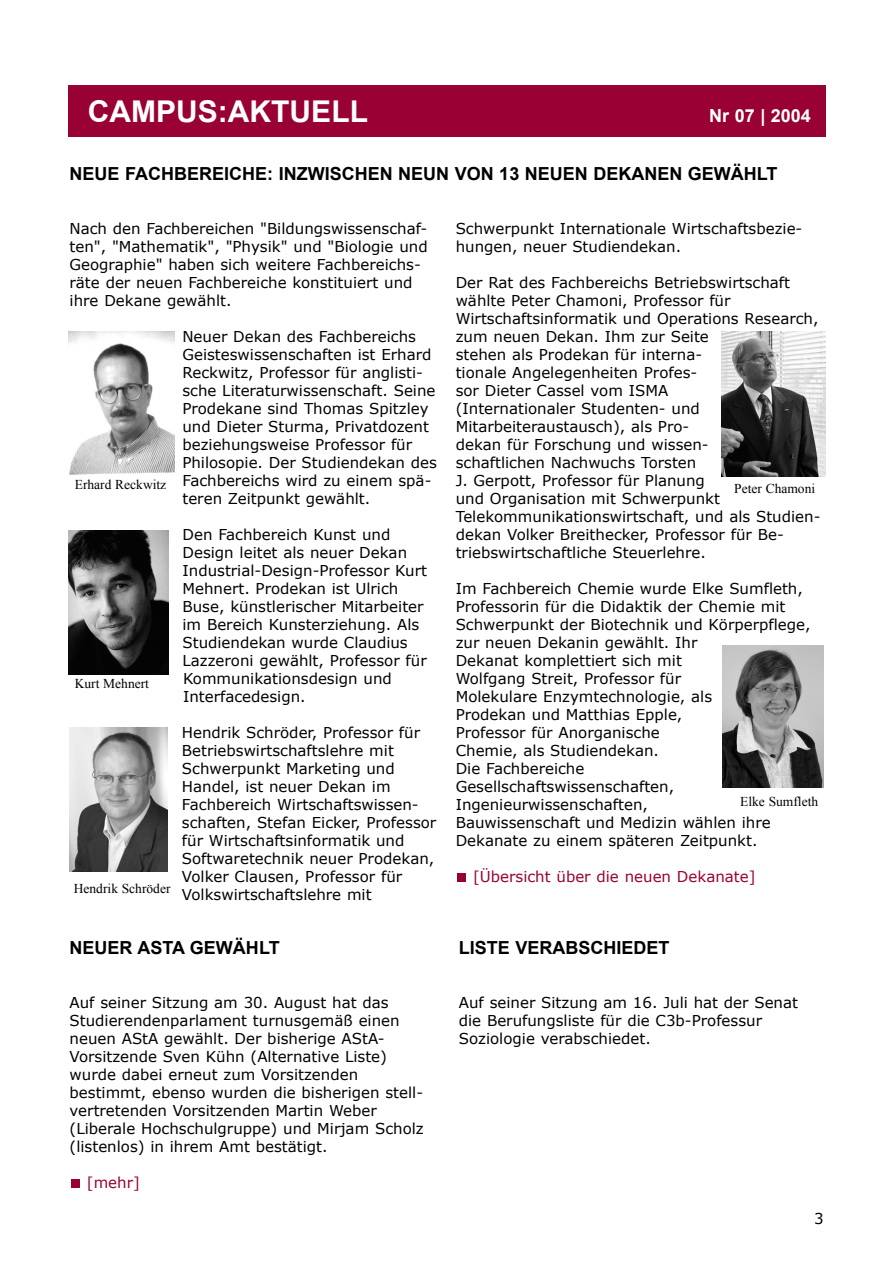
<style>
.page{position:relative;width:893px;height:1263px;background:#fff}
.page>*{position:absolute;margin:0;border:0;box-sizing:border-box;transform-origin:0 0}
.t1{font:700 30px "Arial";color:#fff}
.t2{font:700 18px "Arial";color:#000}
.t3{font:700 18px "Arial";color:#fff}
.t4{font:15px/18px "Verdana";color:#000}
.t5{font:15px "Verdana";color:#903}
.t6{font:13.5px "Times New Roman";color:#000}
</style>
<div class="page">
<div style="left:68px;top:85px;width:757px;height:51px;background:#903"></div>
<div style="left:457px;top:873px;width:8px;height:9px;background:#903"></div>
<img style="left:70px;top:728px;width:97px;height:144px">
<img style="left:721px;top:332px;width:104px;height:145px">
<img style="left:723px;top:645px;width:100px;height:142px">
<img style="left:68px;top:530px;width:101px;height:144px">
<img style="left:68px;top:332px;width:107px;height:142px">
<div style="left:71px;top:1179px;width:9px;height:9px;background:#903"></div>
<h1 class="t1" style="left:88px;top:95px;width:281px">CAMPUS:AKTUELL</h1>
<p class="t3" style="left:709px;top:106px;width:103px">Nr 07 | 2004</p>
<p class="t2" style="left:70px;top:164px;width:709px">NEUE FACHBEREICHE: INZWISCHEN NEUN VON 13 NEUEN DEKANEN GEWÄHLT</p>
<p class="t4" style="left:70px;top:219px;width:359px">Nach den Fachbereichen "Bildungswissenschaf&shy;ten", "Mathematik", "Physik" und "Biologie und Geographie" haben sich weitere Fachbereichs&shy;räte der neuen Fachbereiche konstituiert und ihre Dekane gewählt.</p>
<p class="t4" style="left:182px;top:327px;width:256px">Neuer Dekan des Fachbereichs<br>Geisteswissenschaften ist Erhard<br>Reckwitz, Professor für anglisti&shy;sche Literaturwissenschaft. Seine<br>Prodekane sind Thomas Spitzley und Dieter Sturma, Privatdozent beziehungsweise Professor für<br>Philosopie. Der Studiendekan des<br>Fachbereichs wird zu einem spä&shy;teren Zeitpunkt gewählt.</p>
<p class="t4" style="left:182px;top:525px;width:246px">Den Fachbereich Kunst und<br>Design leitet als neuer Dekan<br>Industrial-Design-Professor Kurt<br>Mehnert. Prodekan ist Ulrich<br>Buse, künstlerischer Mitarbeiter im Bereich Kunsterziehung. Als<br>Studiendekan wurde Claudius<br>Lazzeroni gewählt, Professor für<br>Kommunikationsdesign und<br>Interfacedesign.</p>
<p class="t4" style="left:182px;top:723px;width:256px">Hendrik Schröder, Professor für<br>Betriebswirtschaftslehre mit<br>Schwerpunkt Marketing und<br>Handel, ist neuer Dekan im<br>Fachbereich Wirtschaftswissen&shy;schaften, Stefan Eicker, Professor für Wirtschaftsinformatik und<br>Softwaretechnik neuer Prodekan,<br>Volker Clausen, Professor für<br>Volkswirtschaftslehre mit</p>
<p class="t6" style="left:75px;top:477px;width:93px">Erhard Reckwitz</p>
<p class="t6" style="left:75px;top:676px;width:76px">Kurt Mehnert</p>
<p class="t6" style="left:74px;top:881px;width:98px">Hendrik Schröder</p>
<p class="t4" style="left:455px;top:219px;width:348px">Schwerpunkt Internationale Wirtschaftsbezie&shy;hungen, neuer Studiendekan.</p>
<p class="t4" style="left:455px;top:273px;width:366px">Der Rat des Fachbereichs Betriebswirtschaft wählte Peter Chamoni, Professor für Wirtschaftsinformatik und Operations Research, zum neuen Dekan. Ihm zur Seite<br>stehen als Prodekan für interna-<br>tionale Angelegenheiten Profes-<br>sor Dieter Cassel vom ISMA<br>(Internationaler Studenten- und Mitarbeiteraustausch), als Pro-<br>dekan für Forschung und wissen-<br>schaftlichen Nachwuchs Torsten<br>J. Gerpott, Professor für Planung<br>und Organisation mit Schwerpunkt Telekommunikationswirtschaft, und als Studien&shy;dekan Volker Breithecker, Professor für Be&shy;triebswirtschaftliche Steuerlehre.</p>
<p class="t4" style="left:455px;top:579px;width:356px">Im Fachbereich Chemie wurde Elke Sumfleth, Professorin für die Didaktik der Chemie mit Schwerpunkt der Biotechnik und Körperpflege, zur neuen Dekanin gewählt. Ihr<br>Dekanat komplettiert sich mit<br>Wolfgang Streit, Professor für<br>Molekulare Enzymtechnologie, als<br>Prodekan und Matthias Epple,<br>Professor für Anorganische<br>Chemie, als Studiendekan.<br>Die Fachbereiche<br>Gesellschaftswissenschaften, Ingenieurwissenschaften,<br>Bauwissenschaft und Medizin wählen ihre Dekanate zu einem späteren Zeitpunkt.</p>
<p class="t5" style="left:473px;top:867px;width:284px">[Übersicht über die neuen Dekanate]</p>
<p class="t6" style="left:734px;top:481px;width:82px">Peter Chamoni</p>
<p class="t6" style="left:740px;top:794px;width:79px">Elke Sumfleth</p>
<p class="t2" style="left:70px;top:938px;width:211px">NEUER ASTA GEWÄHLT</p>
<p class="t2" style="left:459px;top:938px;width:212px">LISTE VERABSCHIEDET</p>
<p class="t4" style="left:70px;top:993px;width:356px">Auf seiner Sitzung am 30. August hat das Studierendenparlament turnusgemäß einen neuen AStA gewählt. Der bisherige AStA-Vorsitzende Sven Kühn (Alternative Liste) wurde dabei erneut zum Vorsitzenden bestimmt, ebenso wurden die bisherigen stell&shy;vertretenden Vorsitzenden Martin Weber (Liberale Hochschulgruppe) und Mirjam Scholz (listenlos) in ihrem Amt bestätigt.</p>
<p class="t5" style="left:87px;top:1173px;width:55px">[mehr]</p>
<p class="t4" style="left:459px;top:993px;width:341px">Auf seiner Sitzung am 16. Juli hat der Senat die Berufungsliste für die C3b-Professur<br>Soziologie verabschiedet.</p>
<p class="t4" style="left:814px;top:1209px;width:11px">3</p>
</div>
